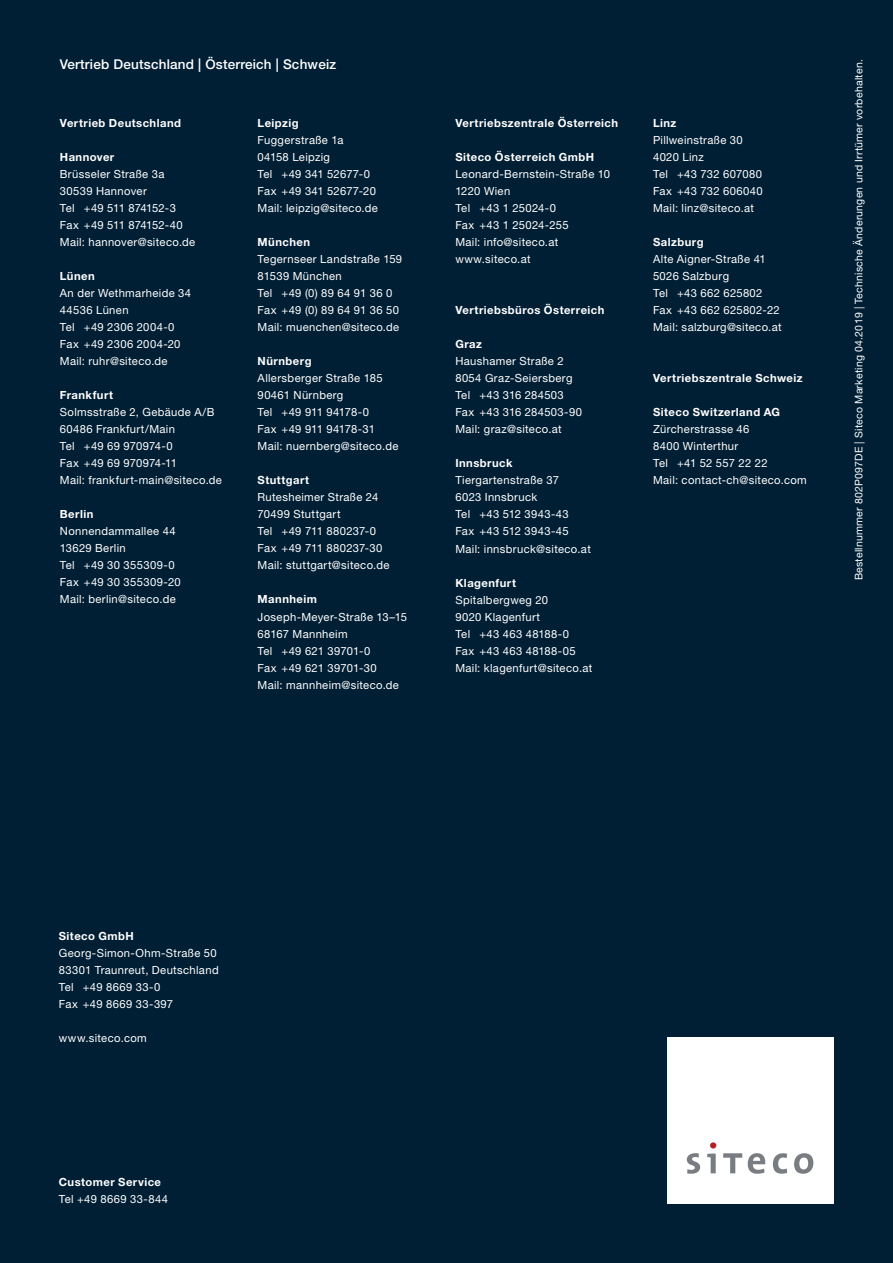
<style>
.page{position:relative;width:893px;height:1263px;background:#001f34}
.page>*{position:absolute;margin:0;border:0;box-sizing:border-box;transform-origin:0 0}
.t1{font:500 13.5px "Helvetica Neue LT Pro";letter-spacing:.015em;color:#fff}
.t2{font:11.25px/17px "Helvetica Neue LT Pro";letter-spacing:.03em;color:#fff}
.t3{font:700 11.25px "Helvetica Neue LT Pro";letter-spacing:.04em;color:#fff}
.t4{font:10.5px "Helvetica Neue LT Pro";letter-spacing:.02em;color:#fff}
</style>
<div class="page">
<div style="left:667px;top:1037px;width:166px;height:166px;background:#fff"></div>
<svg style="left:723px;top:1153px;width:19px;height:20px"></svg>
<svg style="left:773px;top:1153px;width:14px;height:21px"></svg>
<svg style="left:748px;top:1153px;width:17px;height:21px"></svg>
<svg style="left:794px;top:1153px;width:19px;height:21px"></svg>
<svg style="left:707px;top:1142px;width:9px;height:31px"></svg>
<svg style="left:687px;top:1153px;width:13px;height:21px"></svg>
<p class="t1" style="left:60px;top:56px;width:278px">Vertrieb Deutschland | Österreich | Schweiz</p>
<p class="t3" style="left:60px;top:116px;width:123px">Vertrieb Deutschland</p>
<p class="t3" style="left:60px;top:150px;width:56px">Hannover</p>
<p class="t2" style="left:60px;top:165px;width:137px">Brüsseler Straße 3a<br>30539 Hannover<br>Tel +49 511 874152-3<br>Fax +49 511 874152-40<br>Mail: hannover@siteco.de</p>
<p class="t3" style="left:60px;top:269px;width:36px">Lünen</p>
<p class="t2" style="left:60px;top:285px;width:133px">An der Wethmarheide 34<br>44536 Lünen<br>Tel +49 2306 2004-0<br>Fax +49 2306 2004-20<br>Mail: ruhr@siteco.de</p>
<p class="t3" style="left:60px;top:388px;width:55px">Frankfurt</p>
<p class="t2" style="left:60px;top:404px;width:164px">Solmsstraße 2, Gebäude A/B<br>60486 Frankfurt/Main<br>Tel +49 69 970974-0<br>Fax +49 69 970974-11<br>Mail: frankfurt-main@siteco.de</p>
<p class="t3" style="left:60px;top:507px;width:35px">Berlin</p>
<p class="t2" style="left:60px;top:523px;width:122px">Nonnendammallee 44<br>13629 Berlin<br>Tel +49 30 355309-0<br>Fax +49 30 355309-20<br>Mail: berlin@siteco.de</p>
<p class="t3" style="left:258px;top:116px;width:43px">Leipzig</p>
<p class="t2" style="left:258px;top:132px;width:122px">Fuggerstraße 1a<br>04158 Leipzig<br>Tel +49 341 52677-0<br>Fax +49 341 52677-20<br>Mail: leipzig@siteco.de</p>
<p class="t3" style="left:258px;top:235px;width:54px">München</p>
<p class="t2" style="left:258px;top:251px;width:146px">Tegernseer Landstraße 159<br>81539 München<br>Tel +49 (0) 89 64 91 36 0<br>Fax +49 (0) 89 64 91 36 50<br>Mail: muenchen@siteco.de</p>
<p class="t3" style="left:258px;top:354px;width:55px">Nürnberg</p>
<p class="t2" style="left:258px;top:370px;width:142px">Allersberger Straße 185<br>90461 Nürnberg<br>Tel +49 911 94178-0<br>Fax +49 911 94178-31<br>Mail: nuernberg@siteco.de</p>
<p class="t3" style="left:258px;top:473px;width:53px">Stuttgart</p>
<p class="t2" style="left:258px;top:489px;width:133px">Rutesheimer Straße 24<br>70499 Stuttgart<br>Tel +49 711 880237-0<br>Fax +49 711 880237-30<br>Mail: stuttgart@siteco.de</p>
<p class="t3" style="left:258px;top:592px;width:61px">Mannheim</p>
<p class="t2" style="left:258px;top:608px;width:151px">Joseph-Meyer-Straße 13–15<br>68167 Mannheim<br>Tel +49 621 39701-0<br>Fax +49 621 39701-30<br>Mail: mannheim@siteco.de</p>
<p class="t3" style="left:455px;top:116px;width:164px">Vertriebszentrale Österreich</p>
<p class="t3" style="left:455px;top:150px;width:140px">Siteco Österreich GmbH</p>
<p class="t2" style="left:455px;top:166px;width:156px">Leonard-Bernstein-Straße 10<br>1220 Wien<br>Tel +43 1 25024-0<br>Fax +43 1 25024-255<br>Mail: info@siteco.at www.siteco.at</p>
<p class="t3" style="left:455px;top:303px;width:151px">Vertriebsbüros Österreich</p>
<p class="t3" style="left:455px;top:337px;width:28px">Graz</p>
<p class="t2" style="left:455px;top:353px;width:128px">Haushamer Straße 2<br>8054 Graz-Seiersberg<br>Tel +43 316 284503<br>Fax +43 316 284503-90<br>Mail: graz@siteco.at</p>
<p class="t3" style="left:455px;top:456px;width:59px">Innsbruck</p>
<p class="t2" style="left:455px;top:472px;width:137px">Tiergartenstraße 37<br>6023 Innsbruck<br>Tel +43 512 3943-43<br>Fax +43 512 3943-45<br>Mail: innsbruck@siteco.at</p>
<p class="t3" style="left:455px;top:575px;width:62px">Klagenfurt</p>
<p class="t2" style="left:455px;top:591px;width:139px">Spitalbergweg 20<br>9020 Klagenfurt<br>Tel +43 463 48188-0<br>Fax +43 463 48188-05<br>Mail: klagenfurt@siteco.at</p>
<p class="t3" style="left:653px;top:116px;width:25px">Linz</p>
<p class="t2" style="left:653px;top:132px;width:111px">Pillweinstraße 30<br>4020 Linz<br>Tel +43 732 607080<br>Fax +43 732 606040<br>Mail: linz@siteco.at</p>
<p class="t3" style="left:653px;top:235px;width:52px">Salzburg</p>
<p class="t2" style="left:653px;top:251px;width:130px">Alte Aigner-Straße 41<br>5026 Salzburg<br>Tel +43 662 625802<br>Fax +43 662 625802-22<br>Mail: salzburg@siteco.at</p>
<p class="t3" style="left:653px;top:371px;width:151px">Vertriebszentrale Schweiz</p>
<p class="t3" style="left:653px;top:405px;width:128px">Siteco Switzerland AG</p>
<p class="t2" style="left:653px;top:421px;width:155px">Zürcherstrasse 46<br>8400 Winterthur<br>Tel +41 52 557 22 22<br>Mail: contact-ch@siteco.com</p>
<p class="t4" style="left:852px;top:580px;width:522px;rotate:-90deg">Bestellnummer 802P097DE | Siteco Marketing 04.2019 | Technische Änderungen und Irrtümer vorbehalten.</p>
<p class="t3" style="left:59px;top:929px;width:76px">Siteco GmbH</p>
<p class="t2" style="left:59px;top:944px;width:161px">Georg-Simon-Ohm-Straße 50<br>83301 Traunreut, Deutschland<br>Tel +49 8669 33-0<br>Fax +49 8669 33-397</p>
<p class="t2" style="left:59px;top:1029px;width:90px">www.siteco.com</p>
<p class="t3" style="left:59px;top:1175px;width:104px">Customer Service</p>
<p class="t2" style="left:59px;top:1191px;width:111px">Tel +49 8669 33-844</p>
</div>
